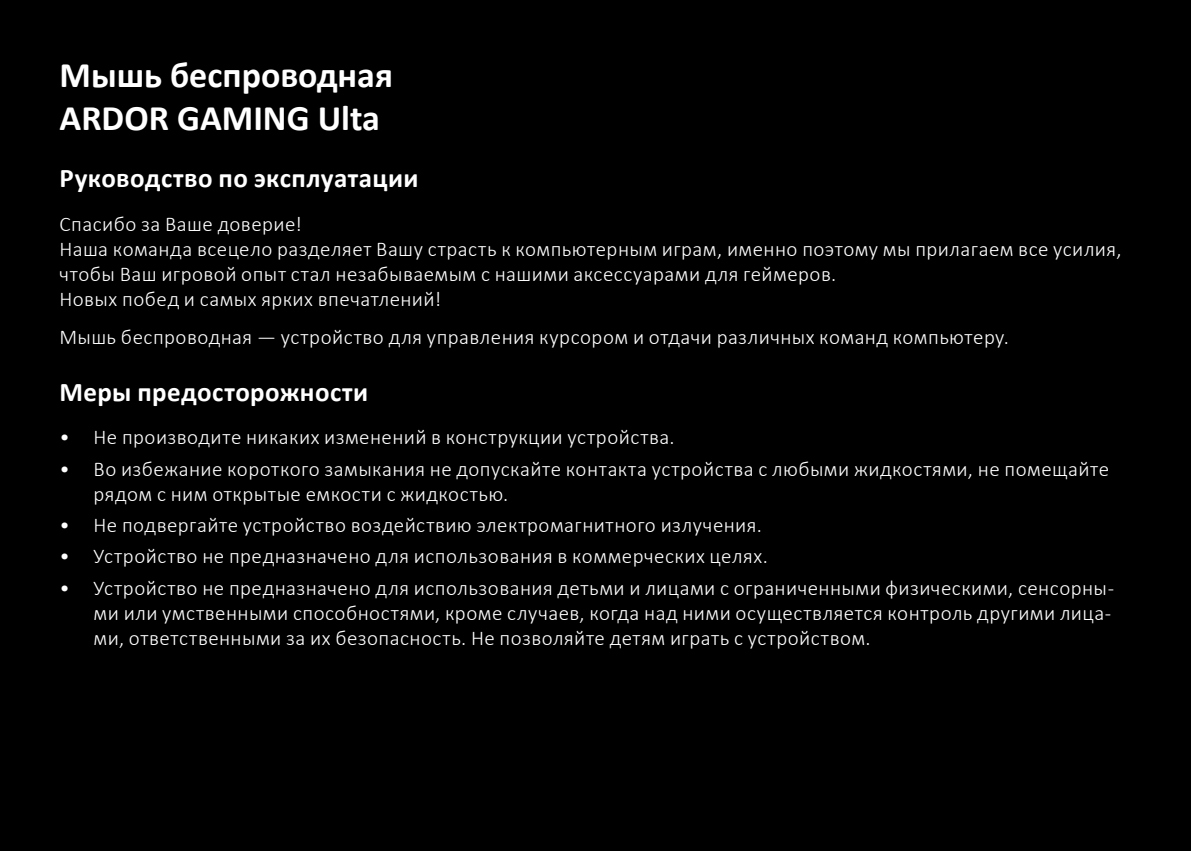
<style>
.page{position:relative;width:1191px;height:851px;background:#fff}
.page>*{position:absolute;margin:0;border:0;box-sizing:border-box;transform-origin:0 0}
.Заголовок_H1{font:700 36px "Calibri";color:#fff}
.Заголовок_H2{font:700 27px "Calibri";letter-spacing:.015em;color:#fff}
.t1{font:300 21px/25.2px "Calibri";letter-spacing:.02em;color:#fff}
</style>
<div class="page">
<div style="left:0;top:0;width:1191px;height:850px;background:#000"></div>
<hr style="left:0;top:0;width:1px;height:850px;background:#231f20">
<p class="Заголовок_H1" style="left:60px;top:49px;width:335px">Мышь беспроводная</p>
<p class="Заголовок_H1" style="left:60px;top:92px;width:322px">ARDOR GAMING Ulta</p>
<p class="Заголовок_H2" style="left:60px;top:159px;width:360px">Руководство по эксплуатации</p>
<p class="t1" style="left:60px;top:211px;width:1063px">Спасибо за Ваше доверие!<br>Наша команда всецело разделяет Вашу страсть к компьютерным играм, именно поэтому мы прилагаем все усилия, чтобы Ваш игровой опыт стал незабываемым с нашими аксессуарами для геймеров.<br>Новых побед и самых ярких впечатлений!</p>
<p class="t1" style="left:60px;top:324px;width:951px">Мышь беспроводная — устройство для управления курсором и отдачи различных команд компьютеру.</p>
<p class="Заголовок_H2" style="left:60px;top:373px;width:310px">Меры предосторожности</p>
<p class="t1" style="left:60px;top:424px;width:616px">• Не производите никаких изменений в конструкции устройства.</p>
<p class="t1" style="left:94px;top:456px;width:1017px;text-indent:-34px">• Во избежание короткого замыкания не допускайте контакта устройства с любыми жидкостями, не помещайте рядом с ним открытые емкости с жидкостью.</p>
<p class="t1" style="left:60px;top:512px;width:704px">• Не подвергайте устройство воздействию электромагнитного излучения.</p>
<p class="t1" style="left:60px;top:543px;width:710px">• Устройство не предназначено для использования в коммерческих целях.</p>
<p class="t1" style="left:94px;top:574px;width:1022px;text-indent:-34px">• Устройство не предназначено для использования детьми и лицами с ограниченными физическими, сенсорны&shy;ми или умственными способностями, кроме случаев, когда над ними осуществляется контроль другими лица&shy;ми, ответственными за их безопасность. Не позволяйте детям играть с устройством.</p>
</div>
